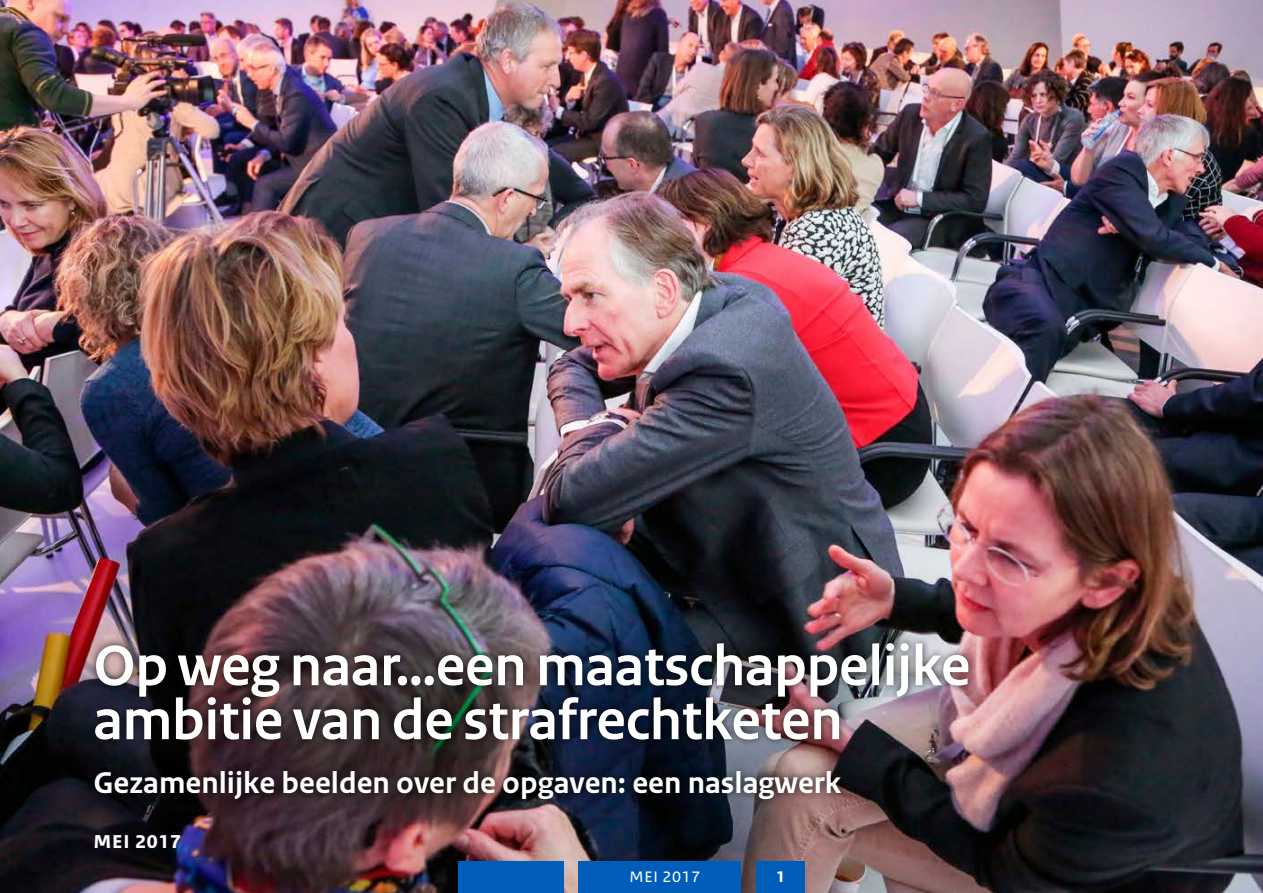
<style>
.page{position:relative;width:1263px;height:893px;background:#fff}
.page>*{position:absolute;margin:0;border:0;box-sizing:border-box;transform-origin:0 0}
.t1{font:700 60px/54px "Rijksoverheid Sans Heading";color:#fff}
.t2{font:700 31.5px "Rijksoverheid Sans Text";color:#fff}
.t3{font:700 25.5px "Rijksoverheid Sans Heading";letter-spacing:.03em;color:#fff}
.t4{font:21px "Rijksoverheid Sans Heading";letter-spacing:.03em;color:#fff}
.t5{font:700 21px "Rijksoverheid Sans Heading";color:#fff}
</style>
<div class="page">
<img style="left:0;top:0;width:1263px;height:893px">
<div style="left:87px;top:635px;width:889px;height:173px;background:#000;opacity:.75"></div>
<div style="left:458px;top:861px;width:106px;height:32px;background:#005db9"></div>
<div style="left:756px;top:861px;width:49px;height:32px;background:#005db9"></div>
<div style="left:579px;top:861px;width:162px;height:32px;background:#005db9"></div>
<p class="t1" style="left:94px;top:640px;width:878px">Op weg naar…een maatschappelijke ambitie van de strafrechtketen</p>
<p class="t2" style="left:94px;top:765px;width:749px">Gezamenlijke beelden over de opgaven: een naslagwerk</p>
<p class="t3" style="left:94px;top:826px;width:89px">mei 2017</p>
<p class="t4" style="left:630px;top:863px;width:72px">mei 2017</p>
<p class="t5" style="left:776px;top:863px;width:10px">1</p>
</div>
